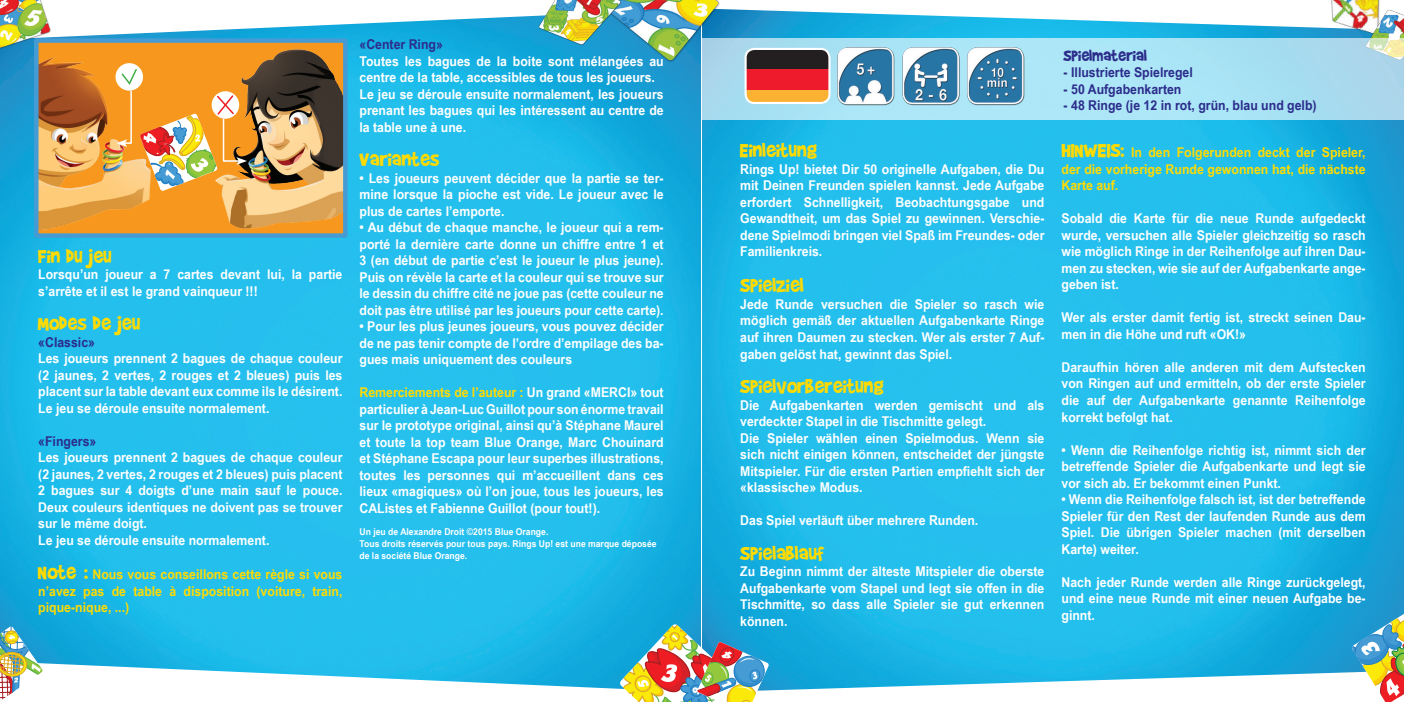
<style>
.page{position:relative;width:1404px;height:702px;background:#fff}
.page>*{position:absolute;margin:0;border:0;box-sizing:border-box;transform-origin:0 0}
.t1{font:22.5px "Brady Bunch Remastered";color:#ffdb01}
.t2{font:18px "Brady Bunch Remastered";color:#2c2c8b}
.t3{font:700 13.5px/16.5px "Arial Narrow";color:#fff;text-align:justify;scale:1.11 1}
.t4{font:700 13.5px/16.5px "Arial Narrow";color:#ffdb01;text-align:justify;scale:1.11 1}
.t5{font:700 13.5px "Arial Narrow";color:#2c2c8b;scale:1.11 1}
.t6{font:700 9.45px/12px "Arial Narrow";color:#fff;scale:1.11 1}
.s1{font-family:"Brady Bunch Remastered";font-weight:400;font-size:22.5px}
.s2{color:#ffdb01}
</style>
<div class="page">
<img style="left:0;top:43px;width:1403px;height:615px">
<svg style="left:51px;top:9px;width:1262px;height:34px"></svg>
<svg style="left:43px;top:658px;width:1308px;height:33px"></svg>
<img style="left:0;top:0;width:51px;height:52px">
<img style="left:598px;top:0;width:122px;height:63px">
<img style="left:538px;top:0;width:83px;height:45px">
<img style="left:1313px;top:0;width:77px;height:38px">
<img style="left:1365px;top:10px;width:38px;height:28px">
<svg style="left:1351px;top:611px;width:52px;height:91px"></svg>
<img style="left:619px;top:624px;width:150px;height:78px">
<svg style="left:0;top:626px;width:43px;height:74px"></svg>
<div style="left:36px;top:41px;width:309px;height:194px;background:#f7971d"></div>
<img style="left:39px;top:49px;width:303px;height:182px">
<div style="left:34px;top:38px;width:313px;height:200px;border:4px solid #459cd5"></div>
<div style="left:115px;top:63px;width:28px;height:28px;background:#fff;border-radius:50%"></div>
<svg style="left:117px;top:68px;width:130px;height:123px"></svg>
<div style="left:702px;top:38px;width:701px;height:82px;background:linear-gradient(to bottom,#abdfef,#aae2f5)"></div>
<div style="left:745px;top:49px;width:84px;height:20px;background:#231f20"></div>
<div style="left:745px;top:90px;width:84px;height:13px;background:#fbb131"></div>
<div style="left:745px;top:69px;width:84px;height:21px;background:#ee1b2c"></div>
<div style="left:744px;top:48px;width:86px;height:56px;border:2px solid #fff;border-radius:9px"></div>
<img style="left:837px;top:48px;width:187px;height:58px">
<h1 class="t1" style="left:38px;top:244px;width:75px">Fin du jeu</h1>
<p class="t3" style="left:38px;top:265px;width:275px">Lorsqu’un joueur a 7 cartes devant lui, la partie s’arrête et il est le grand vainqueur !!!</p>
<h1 class="t1" style="left:38px;top:312px;width:103px">Modes de jeu</h1>
<p class="t5" style="left:38px;top:332px;width:53px">«Classic»</p>
<p class="t3" style="left:38px;top:349px;width:275px">Les joueurs prennent 2 bagues de chaque couleur (2 jaunes, 2 vertes, 2 rouges et 2 bleues) puis les placent sur la table devant eux comme ils le désirent.<br>Le jeu se déroule ensuite normalement.</p>
<p class="t5" style="left:38px;top:431px;width:54px">«Fingers»</p>
<p class="t3" style="left:38px;top:448px;width:275px;text-align:left">Les joueurs prennent 2 bagues de chaque couleur (2 jaunes, 2 vertes, 2 rouges et 2 bleues) puis placent 2 bagues sur 4 doigts d’une main sauf le pouce.<br>Deux couleurs identiques ne doivent pas se trouver sur le même doigt.<br>Le jeu se déroule ensuite normalement.</p>
<p class="t4" style="left:38px;top:565px;width:275px"><span class="s1">Note :</span> Nous vous conseillons cette règle si vous n’avez pas de table à disposition (voiture, train, pique-nique, ...)</p>
<p class="t5" style="left:359px;top:34px;width:77px">«Center Ring»</p>
<p class="t3" style="left:359px;top:52px;width:275px;text-align:left">Toutes les bagues de la boite sont mélangées au centre de la table, accessibles de tous les joueurs.<br>Le jeu se déroule ensuite normalement, les joueurs prenant les bagues qui les intéressent au centre de la table une à une.</p>
<h1 class="t1" style="left:359px;top:148px;width:82px">Variantes</h1>
<p class="t3" style="left:359px;top:169px;width:275px">• Les joueurs peuvent décider que la partie se ter&shy;mine lorsque la pioche est vide. Le joueur avec le plus de cartes l’emporte.</p>
<p class="t3" style="left:359px;top:219px;width:275px">• Au début de chaque manche, le joueur qui a rem&shy;porté la dernière carte donne un chiffre entre 1 et 3 (en début de partie c’est le joueur le plus jeune).<br>Puis on révèle la carte et la couleur qui se trouve sur le dessin du chiffre cité ne joue pas (cette couleur ne doit pas être utilisé par les joueurs pour cette carte).</p>
<p class="t3" style="left:359px;top:317px;width:275px">• Pour les plus jeunes joueurs, vous pouvez décider de ne pas tenir compte de l’ordre d’empilage des ba&shy;gues mais uniquement des couleurs</p>
<p class="t3" style="left:359px;top:383px;width:275px"><span class="s2">Remerciements de l’auteur :</span> Un grand «MERCI» tout particulier à Jean-Luc Guillot pour son énorme travail sur le prototype original, ainsi qu’à Stéphane Maurel et toute la top team Blue Orange, Marc Chouinard et Stéphane Escapa pour leur superbes illustrations, toutes les personnes qui m’accueillent dans ces lieux «magiques» où l’on joue, tous les joueurs, les CAListes et Fabienne Guillot (pour tout!).</p>
<p class="t6" style="left:359px;top:525px;width:269px">Un jeu de Alexandre Droit ©2015 Blue Orange.<br>Tous droits réservés pour tous pays. Rings Up! est une marque déposée de la société Blue Orange.</p>
<h1 class="t1" style="left:740px;top:139px;width:78px">Einleitung</h1>
<p class="t3" style="left:740px;top:160px;width:275px">Rings Up! bietet Dir 50 originelle Aufgaben, die Du mit Deinen Freunden spielen kannst. Jede Aufgabe erfordert Schnelligkeit, Beobachtungsgabe und Gewandtheit, um das Spiel zu gewinnen. Verschie&shy;dene Spielmodi bringen viel Spaß im Freundes- oder Familienkreis.</p>
<h1 class="t1" style="left:740px;top:274px;width:65px">Spielziel</h1>
<p class="t3" style="left:740px;top:295px;width:275px">Jede Runde versuchen die Spieler so rasch wie möglich gemäß der aktuellen Aufgabenkarte Ringe auf ihren Daumen zu stecken. Wer als erster 7 Auf&shy;gaben gelöst hat, gewinnt das Spiel.</p>
<h1 class="t1" style="left:740px;top:374px;width:144px">Spielvorbereitung</h1>
<p class="t3" style="left:740px;top:396px;width:275px;text-align:left">Die Aufgabenkarten werden gemischt und als verdeckter Stapel in die Tischmitte gelegt.<br>Die Spieler wählen einen Spielmodus. Wenn sie sich nicht einigen können, entscheidet der jüngste Mitspieler. Für die ersten Partien empfiehlt sich der «klassische» Modus.</p>
<p class="t3" style="left:740px;top:511px;width:216px">Das Spiel verläuft über mehrere Runden.</p>
<h1 class="t1" style="left:740px;top:541px;width:86px">Spielablauf</h1>
<p class="t3" style="left:740px;top:562px;width:275px">Zu Beginn nimmt der älteste Mitspieler die oberste Aufgabenkarte vom Stapel und legt sie offen in die Tischmitte, so dass alle Spieler sie gut erkennen können.</p>
<h2 class="t2" style="left:1063px;top:46px;width:85px">Spielmaterial</h2>
<p class="t5" style="left:1063px;top:62px;width:118px">- Illustrierte Spielregel</p>
<p class="t5" style="left:1063px;top:79px;width:108px">- 50 Aufgabenkarten</p>
<p class="t5" style="left:1063px;top:95px;width:229px">- 48 Ringe (je 12 in rot, grün, blau und gelb)</p>
<p class="t4" style="left:1061px;top:144px;width:275px"><span class="s1">HINWEIS:</span> In den Folgerunden deckt der Spieler, der die vorherige Runde gewonnen hat, die nächste Karte auf.</p>
<p class="t3" style="left:1061px;top:210px;width:275px">Sobald die Karte für die neue Runde aufgedeckt wurde, versuchen alle Spieler gleichzeitig so rasch wie möglich Ringe in der Reihenfolge auf ihren Dau&shy;men zu stecken, wie sie auf der Aufgabenkarte ange&shy;geben ist.</p>
<p class="t3" style="left:1061px;top:309px;width:275px">Wer als erster damit fertig ist, streckt seinen Dau&shy;men in die Höhe und ruft «OK!»</p>
<p class="t3" style="left:1061px;top:358px;width:275px">Daraufhin hören alle anderen mit dem Aufstecken von Ringen auf und ermitteln, ob der erste Spieler die auf der Aufgabenkarte genannte Reihenfolge korrekt befolgt hat.</p>
<p class="t3" style="left:1061px;top:441px;width:275px">• Wenn die Reihenfolge richtig ist, nimmt sich der betreffende Spieler die Aufgabenkarte und legt sie vor sich ab. Er bekommt einen Punkt.</p>
<p class="t3" style="left:1061px;top:490px;width:275px">• Wenn die Reihenfolge falsch ist, ist der betreffende Spieler für den Rest der laufenden Runde aus dem Spiel. Die übrigen Spieler machen (mit derselben Karte) weiter.</p>
<p class="t3" style="left:1061px;top:573px;width:275px">Nach jeder Runde werden alle Ringe zurückgelegt, und eine neue Runde mit einer neuen Aufgabe be&shy;ginnt.</p>
</div>
